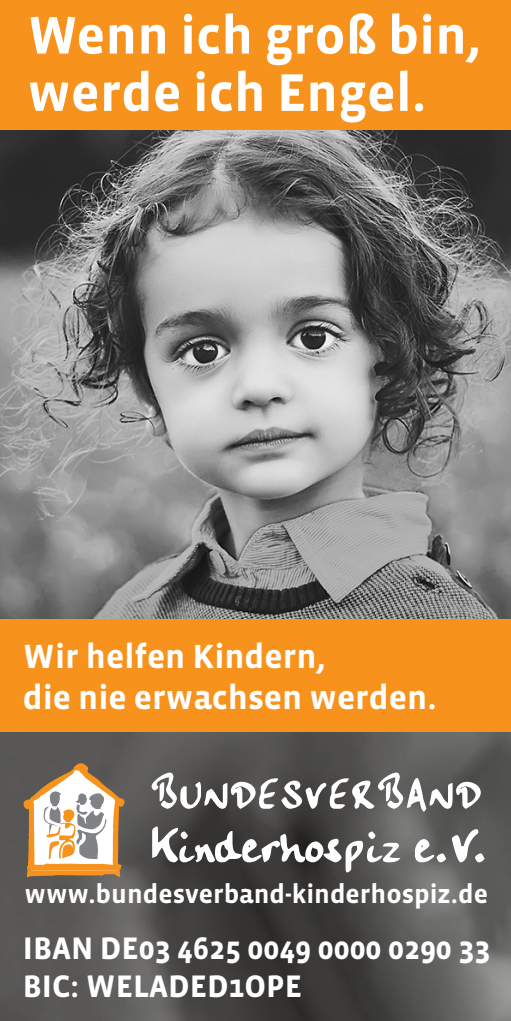
<style>
.page{position:relative;width:511px;height:1021px;background:#fff}
.page>*{position:absolute;margin:0;border:0;box-sizing:border-box;transform-origin:0 0}
.t1{font:700 54px "Vista Sans";color:#fff}
.t2{font:700 34.4px "Vista Sans";color:#fff}
.t3{font:700 32px "Vista Sans";color:#fff}
.t4{font:700 26.8px "Vista Sans";color:#fff}
</style>
<div class="page">
<img style="left:0;top:129px;width:510px;height:490px">
<div style="left:0;top:0;width:510px;height:129px;background:#f7931d"></div>
<img style="left:0;top:731px;width:510px;height:289px">
<div style="left:0;top:619px;width:510px;height:112px;background:#f7931d"></div>
<svg style="left:23px;top:763px;width:101px;height:114px"></svg>
<svg style="left:151px;top:772px;width:329px;height:39px"></svg>
<svg style="left:152px;top:826px;width:248px;height:46px"></svg>
<svg style="left:414px;top:829px;width:70px;height:33px"></svg>
<p class="t1" style="left:27px;top:8px;width:455px">Wenn ich groß bin,</p>
<p class="t1" style="left:27px;top:65px;width:400px">werde ich Engel.</p>
<p class="t2" style="left:23px;top:638px;width:304px">Wir helfen Kindern,</p>
<p class="t2" style="left:23px;top:679px;width:415px">die nie erwachsen werden.</p>
<p class="t4" style="left:24px;top:880px;width:464px">www.bundesverband-kinderhospiz.de</p>
<p class="t3" style="left:23px;top:931px;width:468px">IBAN DE03 4625 0049 0000 0290 33</p>
<p class="t3" style="left:23px;top:970px;width:280px">BIC: WELADED1OPE</p>
</div>
